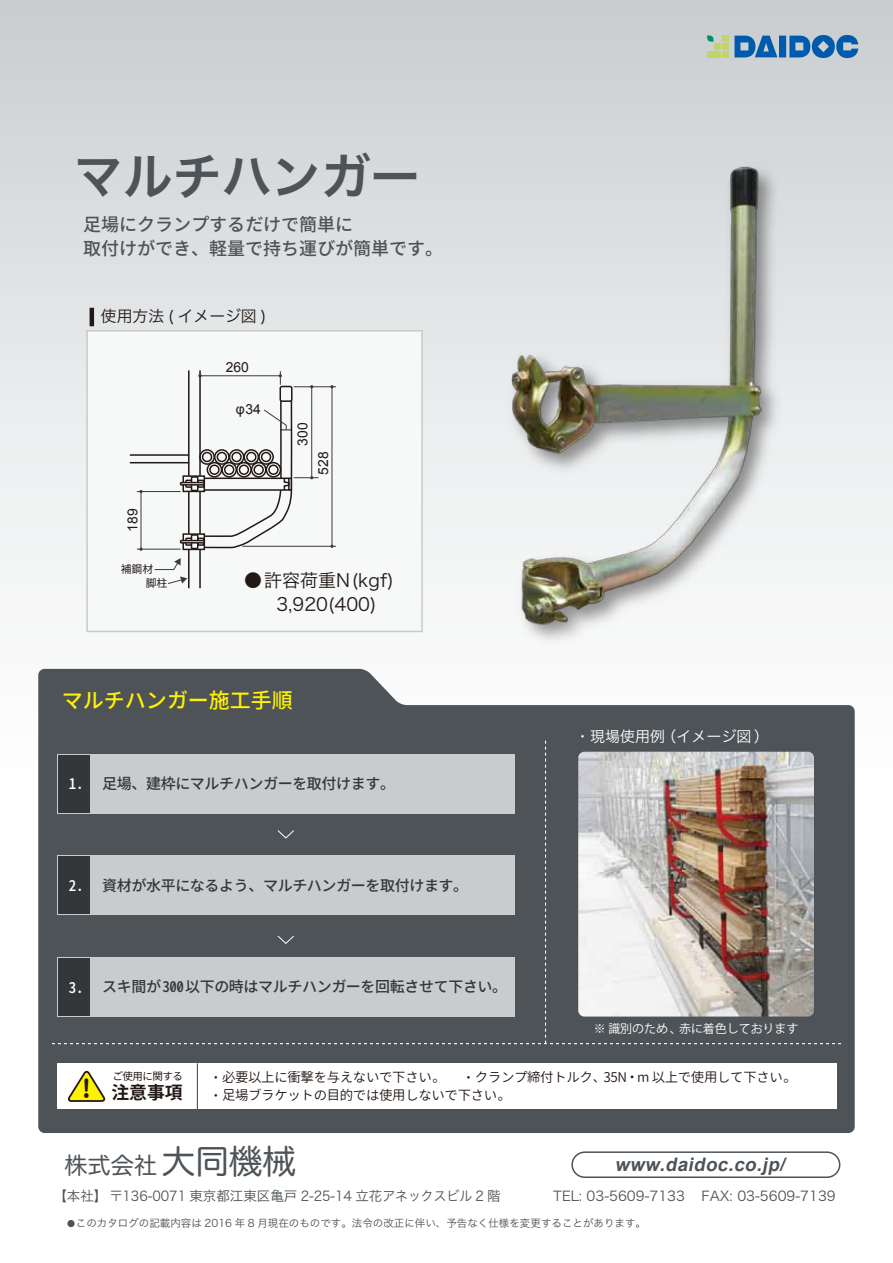
<style>
.page{position:relative;width:893px;height:1263px;background:#fff}
.page>*{position:absolute;margin:0;border:0;box-sizing:border-box;transform-origin:0 0}
.t1{font:49.5px "Hira Kaku Pro W6";color:#4d5357}
.t2{font:23.25px "Hira Maru Pro W4";color:#4d5357}
.t3{font:600 21px "Gen Ei Gothic M";color:#fff100}
.t4{font:italic 700 18.6px "Arial";color:#4d5357}
.t5{font:600 18px/24px "Gen Ei Gothic M";color:#4d5357}
.t6{font:18px/24.2px "Hira Kaku Pro W3";color:#221815}
.t7{font:17.85px "Gen Ei Gothic M B";color:#221815}
.t8{font:15.75px "Hira Kaku Pro W3";color:#221815}
.t9{font:600 15px "Gen Ei Gothic M";letter-spacing:-.025em;color:#34373a}
.t10{font:15px "Hira Kaku Pro W3";color:#fff}
.t11{font:600 15px "Gen Ei Gothic M";color:#fff}
.t12{font:13.95px "Arial";letter-spacing:.025em;color:#221815}
.t13{font:13.5px "Hira Kaku Pro W3";color:#4d5357}
.t14{font:13.5px/18.8px "Gen Jyuu Gothic";letter-spacing:-.025em;color:#221815}
.t15{font:12px "Koz Go Pro";letter-spacing:-.005em;color:#fff}
.t16{font:10.8px/14.1px "Gen Ei Gothic M R";color:#221815}
.t17{font:10.5px "Hira Kaku Pro W3";color:#4d5357}
.t18{font:10.5px "Gen Ei Gothic M R";letter-spacing:-.05em;color:#221815}
.s1{font-family:"DF Maru Gothic SB MP RKSJ H";font-size:24.45px}
.s2{font-family:"Koz Go Pro";font-size:12.15px}
.s3{font-size:33.45px}
</style>
<div class="page">
<div style="left:0;top:0;width:893px;height:784px;background:linear-gradient(to bottom,#cbd0d2,#fff)"></div>
<svg style="left:38px;top:669px;width:817px;height:464px;fill:#4d5357"></svg>
<div style="left:571px;top:1151px;width:269px;height:27px;border:2px solid #4d5357;border-radius:13px"></div>
<div style="left:67px;top:1220px;width:8px;height:7px;background:#4d5357;border-radius:50%"></div>
<div style="left:722px;top:36px;width:7px;height:6px;background:#c2d467"></div>
<div style="left:722px;top:43px;width:7px;height:7px;background:#c2d467"></div>
<div style="left:715px;top:43px;width:6px;height:7px;background:#c2d467"></div>
<div style="left:715px;top:51px;width:6px;height:7px;background:#c2d467"></div>
<div style="left:707px;top:51px;width:6px;height:7px;background:#c2d467"></div>
<div style="left:722px;top:51px;width:7px;height:7px;background:#c2d467"></div>
<svg style="left:707px;top:35px;width:7px;height:7px"></svg>
<svg style="left:734px;top:36px;width:43px;height:21px"></svg>
<div style="left:779px;top:36px;width:7px;height:21px;background:#005bac"></div>
<svg style="left:789px;top:35px;width:69px;height:23px;background:#4784b9"></svg>
<div style="left:86px;top:330px;width:337px;height:302px;background:#f7f8f8;border:2px solid #c9caca"></div>
<hr style="left:90px;top:308px;width:4px;height:18px;background:#221815">
<hr style="left:188px;top:370px;width:2px;height:218px;background:#221815">
<hr style="left:199px;top:370px;width:2px;height:218px;background:#221815">
<hr style="left:130px;top:454px;width:59px;height:2px;background:#221815">
<hr style="left:130px;top:462px;width:59px;height:1px;background:#221815">
<svg style="left:203px;top:549px;width:80px;height:574px"></svg>
<div style="left:279px;top:386px;width:14px;height:16px;border:2px solid #221815;border-radius:2px"></div>
<div style="left:199px;top:449px;width:16px;height:16px;border:2px solid #221815;border-radius:50%"></div>
<svg style="left:182px;top:475px;width:20px;height:17px"></svg>
<div style="left:185px;top:480px;width:7px;height:8px;border:2px solid #221815"></div>
<div style="left:197px;top:480px;width:7px;height:8px;border:2px solid #221815"></div>
<div style="left:191px;top:476px;width:7px;height:15px;border:2px solid #221815"></div>
<div style="left:180px;top:482px;width:25px;height:4px;border:2px solid #221815"></div>
<svg style="left:182px;top:533px;width:23px;height:17px"></svg>
<div style="left:185px;top:538px;width:7px;height:8px;border:2px solid #221815"></div>
<div style="left:197px;top:538px;width:7px;height:8px;border:2px solid #221815"></div>
<div style="left:191px;top:534px;width:7px;height:15px;border:2px solid #221815"></div>
<div style="left:180px;top:540px;width:25px;height:4px;border:2px solid #221815"></div>
<hr style="left:294px;top:386px;width:42px;height:1px;background:#3e3a39">
<svg style="left:279px;top:371px;width:3px;height:14px"></svg>
<hr style="left:311px;top:385px;width:1px;height:93px;background:#3e3a39">
<hr style="left:141px;top:491px;width:1px;height:59px;background:#3e3a39">
<hr style="left:242px;top:546px;width:94px;height:1px;background:#3e3a39">
<hr style="left:332px;top:385px;width:1px;height:162px;background:#3e3a39">
<hr style="left:137px;top:491px;width:44px;height:1px;background:#3e3a39">
<hr style="left:137px;top:549px;width:44px;height:1px;background:#3e3a39">
<svg style="left:202px;top:399px;width:116px;height:150px"></svg>
<hr style="left:200px;top:375px;width:80px;height:1px;background:#3e3a39">
<svg style="left:154px;top:558px;width:27px;height:12px"></svg>
<svg style="left:168px;top:576px;width:19px;height:8px"></svg>
<img style="left:501px;top:157px;width:288px;height:493px">
<img style="left:499px;top:155px;width:278px;height:477px">
<svg style="left:52px;top:738px;width:791px;height:306px;background:#909090"></svg>
<div style="left:57px;top:1063px;width:779px;height:46px;background:#fff"></div>
<svg style="left:67px;top:1070px;width:38px;height:32px"></svg>
<hr style="left:197px;top:1063px;width:1px;height:46px;background:#4d5357">
<h1 class="t1" style="left:74px;top:132px;width:348px">マルチハンガー</h1>
<p class="t5" style="left:83px;top:212px;width:361px">足場にクランプするだけで簡単に<br>取付けができ、軽量で持ち運びが簡単です。</p>
<p class="t8" style="left:101px;top:302px;width:167px">使用方法 ( イメージ図 )</p>
<p class="t12" style="left:226px;top:358px;width:25px">260</p>
<p class="t12" style="left:123px;top:532px;width:25px;rotate:-90deg">189</p>
<p class="t16" style="left:146px;top:562px;width:23px;text-indent:-25px">補鋼材<br>脚柱</p>
<p class="t12" style="left:236px;top:400px;width:27px">φ34</p>
<p class="t12" style="left:293px;top:446px;width:25px;rotate:-90deg">300</p>
<p class="t12" style="left:314px;top:475px;width:25px;rotate:-90deg">528</p>
<p class="t6" style="left:276px;top:567px;width:119px;text-indent:-32px">●許容荷重N(kgf)<br>3,920(400)</p>
<h3 class="t3" style="left:62px;top:685px;width:232px">マルチハンガー施工手順</h3>
<p class="t11" style="left:69px;top:773px;width:16px">1.</p>
<p class="t9" style="left:102px;top:773px;width:294px">足場、建枠にマルチハンガーを取付けます。</p>
<p class="t11" style="left:69px;top:875px;width:16px">2.</p>
<p class="t9" style="left:102px;top:874px;width:368px">資材が水平になるよう、マルチハンガーを取付けます。</p>
<p class="t11" style="left:69px;top:977px;width:16px">3.</p>
<p class="t9" style="left:102px;top:976px;width:407px">スキ間が300以下の時はマルチハンガーを回転させて下さい。</p>
<p class="t10" style="left:575px;top:723px;width:195px">・現場使用例（イメージ図）</p>
<p class="t15" style="left:594px;top:1021px;width:206px">※ 識別のため、赤に着色しております</p>
<p class="t18" style="left:112px;top:1069px;width:72px">ご使用に関する</p>
<p class="t7" style="left:84px;top:1079px;width:101px"><span class="s1">!</span> 注意事項</p>
<p class="t14" style="left:210px;top:1067px;width:589px;text-indent:253px"><span class="s2">・</span>クランプ締付トルク、35N・m 以上で使用して下さい。<span class="s2">・</span>足場ブラケットの目的では使用しないで下さい。</p>
<p class="t14" style="left:210px;top:1067px;width:237px"><span class="s2">・</span>必要以上に衝撃を与えないで下さい。</p>
<h2 class="t2" style="left:64px;top:1145px;width:233px">株式会社<span class="s3">大同機械</span></h2>
<p class="t4" style="left:615px;top:1152px;width:176px">www.daidoc.co.jp/</p>
<p class="t13" style="left:53px;top:1183px;width:478px">【本社】 〒136-0071 東京都江東区亀戸 2-25-14 立花アネックスビル 2 階 　　</p>
<p class="t13" style="left:553px;top:1183px;width:284px">TEL: 03-5609-7133 FAX: 03-5609-7139</p>
<p class="t17" style="left:76px;top:1214px;width:571px">このカタログの記載内容は 2016 年 8 月現在のものです。法令の改正に伴い、予告なく仕様を変更することがあります。</p>
</div>
